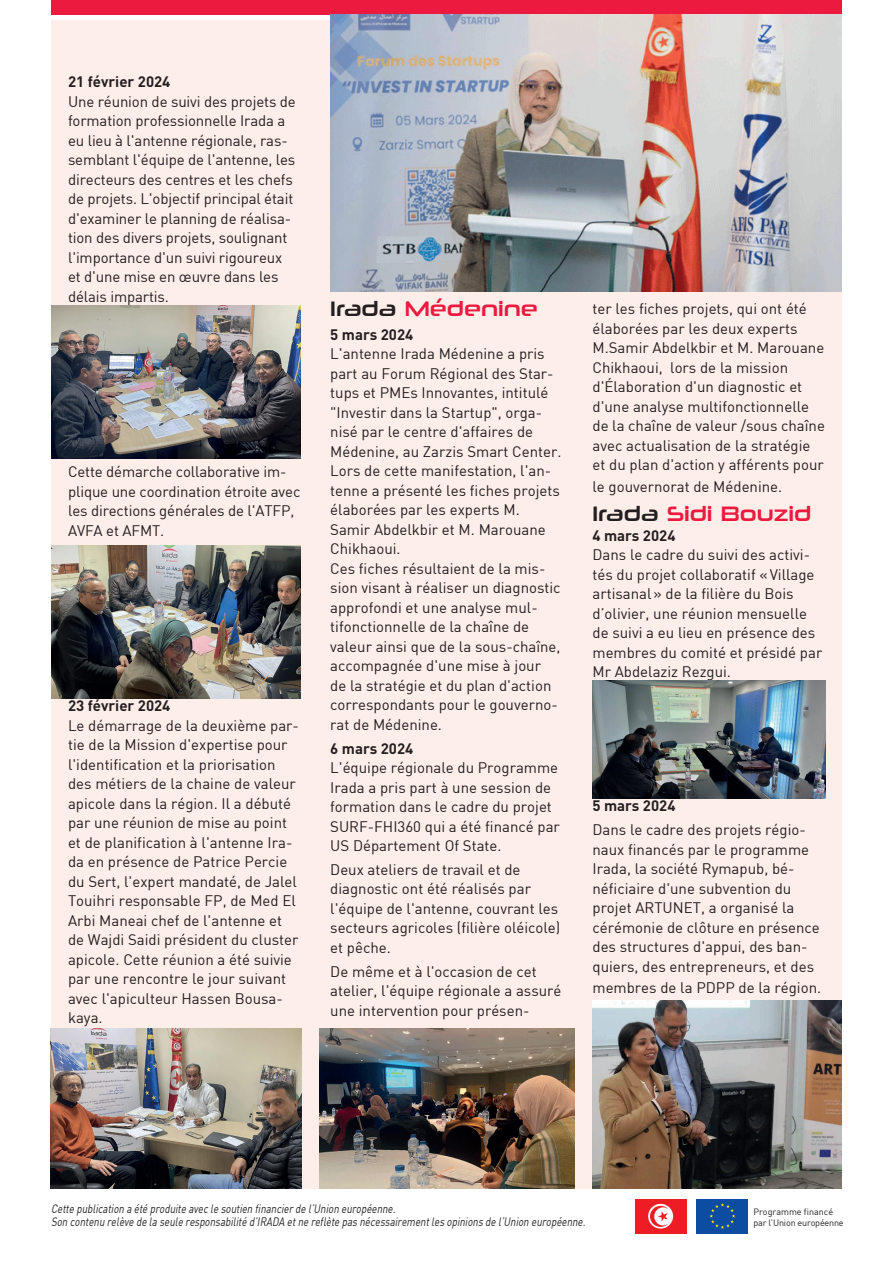
<style>
.page{position:relative;width:893px;height:1263px;background:#fff}
.page>*{position:absolute;margin:0;border:0;box-sizing:border-box;transform-origin:0 0}
.t1{font:21px "Neuropolitical Rg";color:#ed1a40}
.t2{font:15px/19.5px "DIN";color:#231f20}
.t3{font:700 15px "DIN";color:#231f20}
.t4{font:italic 12px/13.5px "DIN";color:#231f20;scale:.81 1}
.t5{font:9px/10.8px "DIN";letter-spacing:-.02em;color:#231f20}
.s1{color:#231f20}
</style>
<div class="page">
<div style="left:51px;top:0;width:791px;height:15px;background:#ed1a40"></div>
<div style="left:51px;top:20px;width:791px;height:1168px;background:#feeeea"></div>
<div style="left:697px;top:1199px;width:51px;height:34px;background:#0d4da1"></div>
<svg style="left:709px;top:1203px;width:26px;height:26px"></svg>
<div style="left:635px;top:1199px;width:51px;height:34px;background:#ee1d23"></div>
<svg style="left:648px;top:1204px;width:25px;height:24px"></svg>
<svg style="left:650px;top:1206px;width:19px;height:21px"></svg>
<img style="left:50px;top:1029px;width:251px;height:159px">
<img style="left:51px;top:546px;width:249px;height:152px">
<img style="left:330px;top:15px;width:512px;height:276px">
<img style="left:51px;top:305px;width:249px;height:153px">
<img style="left:320px;top:1029px;width:254px;height:159px">
<img style="left:593px;top:680px;width:232px;height:119px">
<img style="left:592px;top:1000px;width:250px;height:188px">
<p class="t3" style="left:68px;top:72px;width:104px">21 février 2024</p>
<p class="t2" style="left:68px;top:91px;width:229px">Une réunion de suivi des projets de formation professionnelle Irada a eu lieu à l'antenne régionale, ras&shy;semblant l'équipe de l'antenne, les directeurs des centres et les chefs de projets. L'objectif principal était d'examiner le planning de réalisa&shy;tion des divers projets, soulignant l'importance d'un suivi rigoureux et d'une mise en œuvre dans les délais impartis.</p>
<p class="t2" style="left:68px;top:462px;width:234px">Cette démarche collaborative im&shy;plique une coordination étroite avec les directions générales de l'ATFP,<br>AVFA et AFMT.</p>
<p class="t3" style="left:68px;top:696px;width:104px">23 février 2024</p>
<p class="t2" style="left:68px;top:715px;width:232px">Le démarrage de la deuxième par&shy;tie de la Mission d'expertise pour l'identification et la priorisation des métiers de la chaine de valeur apicole dans la région. Il a débuté par une réunion de mise au point et de planification à l'antenne Ira&shy;da en présence de Patrice Percie du Sert, l'expert mandaté, de Jalel<br>Touihri responsable FP, de Med El<br>Arbi Maneai chef de l'antenne et de Wajdi Saidi président du cluster apicole. Cette réunion a été suivie par une rencontre le jour suivant avec l'apiculteur Hassen Bousa&shy;kaya.</p>
<h1 class="t1" style="left:330px;top:295px;width:209px"><span class="s1">Irada</span> Médenine</h1>
<p class="t3" style="left:330px;top:324px;width:85px">5 mars 2024</p>
<p class="t2" style="left:330px;top:344px;width:233px">L'antenne Irada Médenine a pris part au Forum Régional des Star&shy;tups et PMEs Innovantes, intitulé "Investir dans la Startup", orga&shy;nisé par le centre d'affaires de<br>Médenine, au Zarzis Smart Center.<br>Lors de cette manifestation, l'an&shy;tenne a présenté les fiches projets élaborées par les experts M.<br>Samir Abdelkbir et M. Marouane<br>Chikhaoui.<br>Ces fiches résultaient de la mis&shy;sion visant à réaliser un diagnostic approfondi et une analyse mul&shy;tifonctionnelle de la chaîne de valeur ainsi que de la sous-chaîne, accompagnée d'une mise à jour<br>de la stratégie et du plan d'action correspondants pour le gouverno&shy;rat de Médenine.</p>
<p class="t3" style="left:330px;top:738px;width:85px">6 mars 2024</p>
<p class="t2" style="left:330px;top:757px;width:231px">L'équipe régionale du Programme<br>Irada a pris part à une session de formation dans le cadre du projet<br>SURF-FHI360 qui a été financé par<br>US Département Of State.</p>
<p class="t2" style="left:330px;top:859px;width:232px">Deux ateliers de travail et de diagnostic ont été réalisés par l'équipe de l'antenne, couvrant les secteurs agricoles (filière oléicole) et pêche.</p>
<p class="t2" style="left:330px;top:961px;width:233px">De même et à l'occasion de cet atelier, l'équipe régionale a assuré une intervention pour présen-</p>
<p class="t2" style="left:592px;top:299px;width:234px">ter les fiches projets, qui ont été élaborées par les deux experts M.Samir Abdelkbir et M. Marouane Chikhaoui, lors de la mission d'Élaboration d'un diagnostic et d'une analyse multifonctionnelle de la chaîne de valeur /sous chaîne avec actualisation de la stratégie et du plan d'action y afférents pour</p>
<p class="t2" style="left:592px;top:477px;width:191px">le gouvernorat de Médenine.</p>
<h1 class="t1" style="left:592px;top:501px;width:220px"><span class="s1">Irada</span> Sidi Bouzid</h1>
<p class="t3" style="left:592px;top:526px;width:85px">4 mars 2024</p>
<p class="t2" style="left:592px;top:545px;width:231px">Dans le cadre du suivi des activi&shy;tés du projet collaboratif «Village artisanal» de la filière du Bois d’olivier, une réunion mensuelle de suivi a eu lieu en présence des membres du comité et présidé par<br>Mr Abdelaziz Rezgui.</p>
<p class="t3" style="left:592px;top:796px;width:85px">5 mars 2024</p>
<p class="t2" style="left:592px;top:820px;width:229px">Dans le cadre des projets régio&shy;naux financés par le programme<br>Irada, la société Rymapub, bé&shy;néficiaire d'une subvention du projet ARTUNET, a organisé la cérémonie de clôture en présence des structures d'appui, des ban&shy;quiers, des entrepreneurs, et des</p>
<p class="t2" style="left:592px;top:978px;width:230px">membres de la PDPP de la région.</p>
<p class="t4" style="left:51px;top:1201px;width:664px">Cette publication a été produite avec le soutien financierde l’Union européenne.<br>Son contenu relève de la seule responsabilité d’IRADA etne reflète pas nécessairementles opinions de l’Union européenne.</p>
<p class="t5" style="left:753px;top:1206px;width:92px">Programme financé par l’Union européenne</p>
</div>
